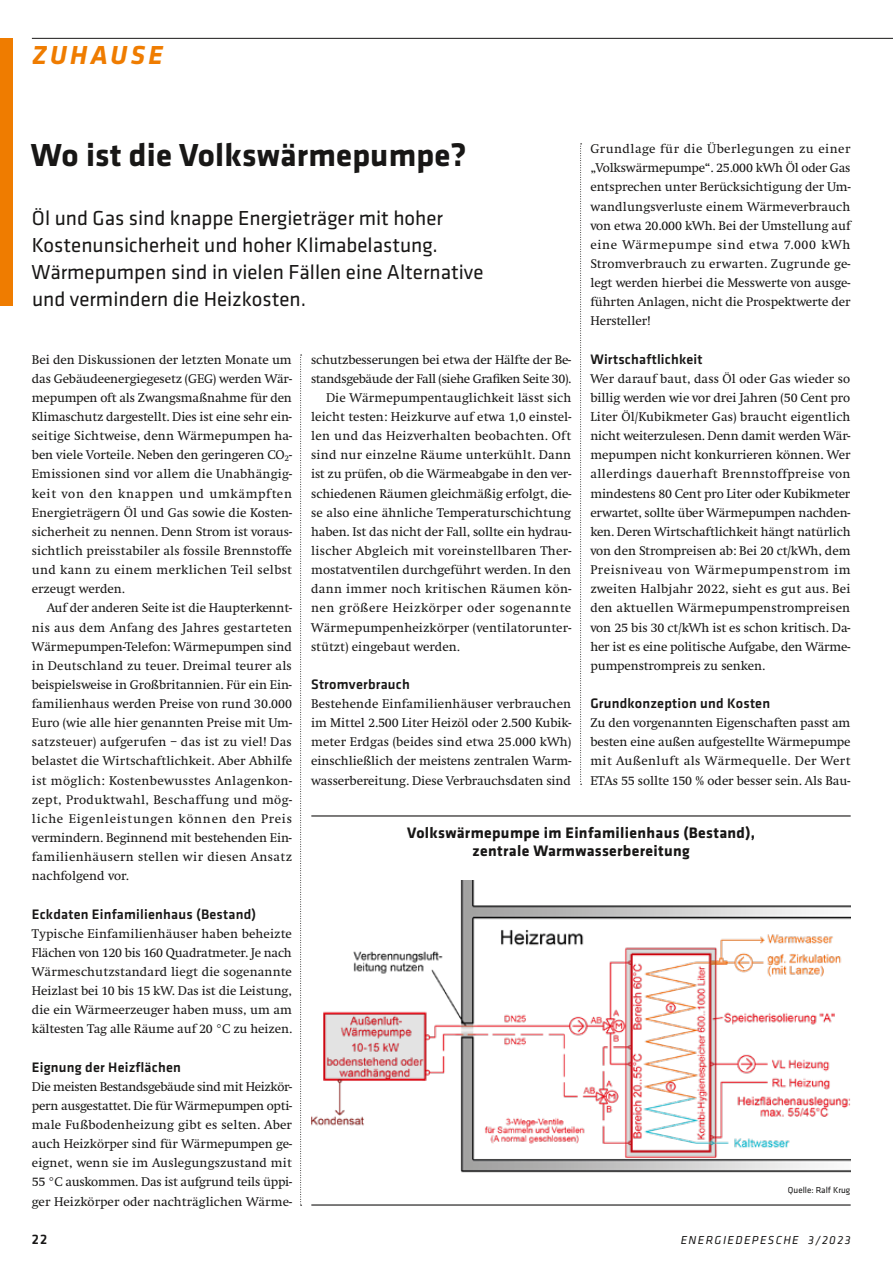
<style>
.page{position:relative;width:893px;height:1263px;background:#fff}
.page>*{position:absolute;margin:0;border:0;box-sizing:border-box;transform-origin:0 0}
.t1{font:700 33px "Klavika";letter-spacing:.005em;color:#181716}
.t2{font:italic 700 27px "Klavika";letter-spacing:.12em;color:#ef7c00}
.t3{font:21px/26.7px "Klavika";color:#181716}
.t4{font:700 15.75px/18px "Klavika";letter-spacing:.02em;color:#181716;text-align:center}
.t5{font:500 14.25px "Klavika";letter-spacing:.015em;color:#181716}
.t6{font:13.2px/19.2px "Swift";color:#181716;text-align:justify}
.t7{font:13.2px "Swift";letter-spacing:.02em;color:#181716}
.t8{font:13.2px "Swift";letter-spacing:-.03em;color:#181716}
.t9{font:13.2px "Swift";letter-spacing:.035em;color:#181716}
.t10{font:italic 12px "Klavika";letter-spacing:.12em;color:#181716}
.t11{font:9px "Klavika";color:#181716}
</style>
<div class="page">
<svg style="left:300px;top:355px;width:2px;height:851px"></svg>
<svg style="left:580px;top:144px;width:2px;height:641px"></svg>
<hr style="left:32px;top:38px;width:861px;height:1px;background:#181716">
<div style="left:0;top:38px;width:13px;height:268px;background:#ef7c00"></div>
<img style="left:311px;top:880px;width:539px;height:293px">
<hr style="left:311px;top:815px;width:540px;height:1px;background:#181716">
<hr style="left:311px;top:1204px;width:540px;height:1px;background:#181716">
<svg style="left:626px;top:948px;width:90px;height:208px"></svg>
<svg style="left:324px;top:1014px;width:101px;height:64px;background:#dbbdbe"></svg>
<h2 class="t2" style="left:32px;top:40px;width:132px">ZUHAUSE</h2>
<p class="t6" style="left:590px;top:139px;width:262px">Grundlage für die Überlegungen zu einer „Volkswärmepumpe“. 25.000 kWh Öl oder Gas entsprechen unter Berücksichtigung der Um&shy;wandlungsverluste einem Wärmeverbrauch von etwa 20.000 kWh. Bei der Umstellung auf eine Wärmepumpe sind etwa 7.000 kWh Stromverbrauch zu erwarten. Zugrunde ge&shy;legt werden hierbei die Messwerte von ausge&shy;führten Anlagen, nicht die Prospektwerte der Hersteller!</p>
<p class="t5" style="left:590px;top:351px;width:114px">Wirtschaftlichkeit</p>
<p class="t6" style="left:590px;top:369px;width:262px">Wer darauf baut, dass Öl oder Gas wieder so billig werden wie vor drei Jahren (50 Cent pro Liter Öl/Kubikmeter Gas) braucht eigentlich nicht weiterzulesen. Denn damit werden Wär&shy;mepumpen nicht konkurrieren können. Wer allerdings dauerhaft Brennstoffpreise von mindestens 80 Cent pro Liter oder Kubikmeter erwartet, sollte über Wärmepumpen nachden&shy;ken. Deren Wirtschaftlichkeit hängt natürlich von den Strompreisen ab: Bei 20 ct/kWh, dem Preisniveau von Wärmepumpenstrom im zweiten Halbjahr 2022, sieht es gut aus. Bei den aktuellen Wärmepumpenstrompreisen von 25 bis 30 ct/kWh ist es schon kritisch. Da&shy;her ist es eine politische Aufgabe, den Wärme&shy;pumpenstrompreis zu senken.</p>
<p class="t5" style="left:590px;top:695px;width:181px">Grundkonzeption und Kosten</p>
<p class="t6" style="left:590px;top:713px;width:262px">Zu den vorgenannten Eigenschaften passt am besten eine außen aufgestellte Wärmepumpe mit Außenluft als Wärmequelle. Der Wert ETAs 55 sollte 150 % oder besser sein. Als Bau-</p>
<h1 class="t1" style="left:31px;top:137px;width:437px">Wo ist die Volkswärmepumpe?</h1>
<h3 class="t3" style="left:31px;top:205px;width:454px">Öl und Gas sind knappe Energieträger mit hoher Kostenunsicherheit und hoher Klimabelastung.<br>Wärmepumpen sind in vielen Fällen eine Alternative und vermindern die Heizkosten.</h3>
<p class="t6" style="left:311px;top:350px;width:261px">schutzbesserungen bei etwa der Hälfte der Be-</p>
<p class="t8" style="left:311px;top:371px;width:262px">standsgebäude der Fall (siehe Grafiken Seite 30).</p>
<p class="t6" style="left:326px;top:388px;width:247px">Die Wärmepumpentauglichkeit lässt sich</p>
<p class="t6" style="left:311px;top:407px;width:262px">leicht testen: Heizkurve auf etwa 1,0 einstel-</p>
<p class="t7" style="left:311px;top:429px;width:262px">len und das Heizverhalten beobachten. Oft</p>
<p class="t6" style="left:311px;top:446px;width:262px">sind nur einzelne Räume unterkühlt. Dann</p>
<p class="t6" style="left:311px;top:465px;width:262px">ist zu prüfen, ob die Wärmeabgabe in den ver-</p>
<p class="t6" style="left:311px;top:484px;width:262px">schiedenen Räumen gleichmäßig erfolgt, die-</p>
<p class="t6" style="left:311px;top:503px;width:262px">se also eine ähnliche Temperaturschichtung</p>
<p class="t6" style="left:311px;top:522px;width:262px">haben. Ist das nicht der Fall, sollte ein hydrau-</p>
<p class="t7" style="left:311px;top:544px;width:262px">lischer Abgleich mit voreinstellbaren Ther-</p>
<p class="t6" style="left:311px;top:560px;width:261px">mostatventilen durchgeführt werden. In den</p>
<p class="t7" style="left:311px;top:582px;width:262px">dann immer noch kritischen Räumen kön-</p>
<p class="t9" style="left:311px;top:601px;width:262px">nen größere Heizkörper oder sogenannte</p>
<p class="t6" style="left:311px;top:618px;width:262px">Wärmepumpenheizkörper (ventilatorunter-</p>
<p class="t6" style="left:311px;top:637px;width:150px">stützt) eingebaut werden.</p>
<p class="t5" style="left:311px;top:676px;width:100px">Stromverbrauch</p>
<p class="t6" style="left:311px;top:694px;width:262px">Bestehende Einfamilienhäuser verbrauchen im Mittel 2.500 Liter Heizöl oder 2.500 Kubik&shy;meter Erdgas (beides sind etwa 25.000 kWh) einschließlich der meistens zentralen Warm&shy;wasserbereitung. Diese Verbrauchsdaten sind</p>
<p class="t6" style="left:32px;top:350px;width:262px">Bei den Diskussionen der letzten Monate um das Gebäudeenergiegesetz (GEG) werden Wär&shy;mepumpen oft als Zwangsmaßnahme für den Klimaschutz dargestellt. Dies ist eine sehr ein&shy;seitige Sichtweise, denn Wärmepumpen ha&shy;ben viele Vorteile. Neben den geringeren CO<sub>2</sub>- Emissionen sind vor allem die Unabhängig&shy;keit von den knappen und umkämpften Energieträgern Öl und Gas sowie die Kosten&shy;sicherheit zu nennen. Denn Strom ist voraus&shy;sichtlich preisstabiler als fossile Brennstoffe und kann zu einem merklichen Teil selbst erzeugt werden.</p>
<p class="t6" style="left:32px;top:599px;width:262px;text-indent:15px">Auf der anderen Seite ist die Haupterkennt&shy;nis aus dem Anfang des Jahres gestarteten Wärmepumpen-Telefon: Wärmepumpen sind in Deutschland zu teuer. Dreimal teurer als beispielsweise in Großbritannien. Für ein Ein&shy;familienhaus werden Preise von rund 30.000<br>Euro (wie alle hier genannten Preise mit Um&shy;satzsteuer) aufgerufen – das ist zu viel! Das belastet die Wirtschaftlichkeit. Aber Abhilfe ist möglich: Kostenbewusstes Anlagenkon&shy;zept, Produktwahl, Beschaffung und mög&shy;liche Eigenleistungen können den Preis vermindern. Beginnend mit bestehenden Ein&shy;familienhäusern stellen wir diesen Ansatz nachfolgend vor.</p>
<p class="t5" style="left:32px;top:906px;width:226px">Eckdaten Einfamilienhaus (Bestand)</p>
<p class="t6" style="left:32px;top:924px;width:262px">Typische Einfamilienhäuser haben beheizte Flächen von 120 bis 160 Quadratmeter. Je nach Wärmeschutzstandard liegt die sogenannte Heizlast bei 10 bis 15 kW. Das ist die Leistung, die ein Wärmeerzeuger haben muss, um am kältesten Tag alle Räume auf 20 °C zu heizen.</p>
<p class="t5" style="left:32px;top:1059px;width:150px">Eignung der Heizflächen</p>
<p class="t6" style="left:32px;top:1077px;width:262px">Die meisten Bestandsgebäude sind mit Heizkör&shy;pern ausgestattet. Die für Wärmepumpen opti&shy;male Fußbodenheizung gibt es selten. Aber auch Heizkörper sind für Wärmepumpen ge&shy;eignet, wenn sie im Auslegungszustand mit 55 °C auskommen. Das ist aufgrund teils üppi&shy;ger Heizkörper oder nachträglichen Wärme-</p>
<p class="t4" style="left:407px;top:824px;width:349px">Volkswärmepumpe im Einfamilienhaus (Bestand), zentrale Warmwasserbereitung</p>
<p class="t11" style="left:788px;top:1185px;width:64px">Quelle: Ralf Krug</p>
<p class="t5" style="left:32px;top:1231px;width:17px">22</p>
<p class="t10" style="left:681px;top:1233px;width:171px">ENERGIEDEPESCHE 3/2023</p>
</div>
